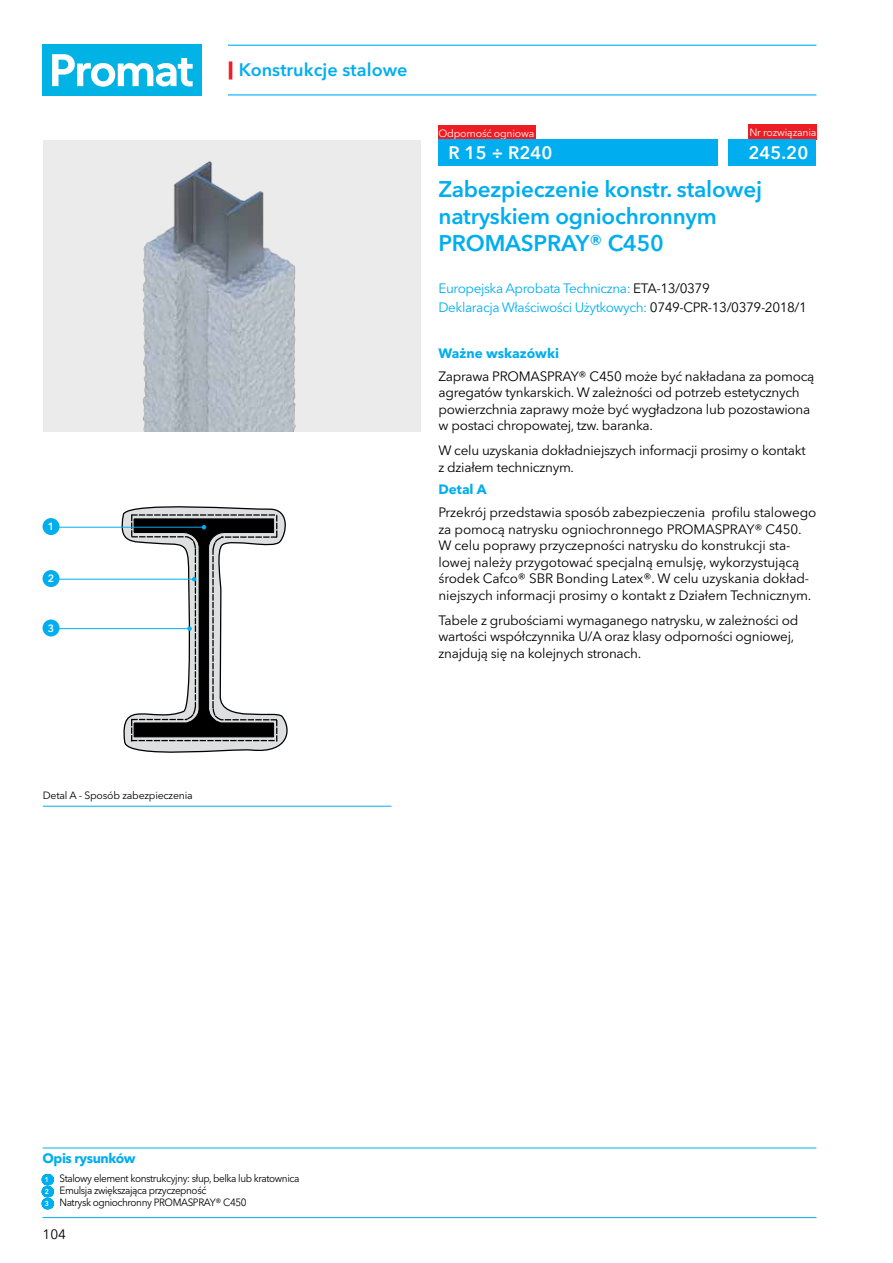
<style>
.page{position:relative;width:893px;height:1263px;background:#fff}
.page>*{position:absolute;margin:0;border:0;box-sizing:border-box;transform-origin:0 0}
.t1{font:600 22.5px/27px "Avenir Next LT Pro";letter-spacing:-.01em;color:#00aeef}
.t2{font:600 18px "Avenir Next LT Pro";letter-spacing:.005em;color:#00aeef}
.t3{font:600 18px "Avenir Next LT Pro";letter-spacing:.005em;color:#fff}
.t4{font:13.5px/16.5px "Avenir Next LT Pro";letter-spacing:-.02em;color:#000}
.t5{font:13.5px/19.5px "Avenir Next LT Pro";letter-spacing:-.03em;color:#00aeef}
.t6{font:700 13.5px "Avenir Next LT Pro";color:#00aeef}
.t7{font:700 13.5px "Avenir Next LT Pro";letter-spacing:-.03em;color:#00aeef}
.t8{font:10.5px/12px "Avenir Next LT Pro";letter-spacing:-.04em;color:#000;scale:.95 1}
.t9{font:10.5px "Avenir Next LT Pro";letter-spacing:-.02em;color:#fff}
.t10{font:10.5px "Avenir Next LT Pro";letter-spacing:-.02em;color:#000}
.t11{font:600 10.5px "Avenir Next LT Pro";color:#fff}
.s1{font-weight:700;color:#ed1d24}
.s2{color:#000}
.s3{font-weight:600;font-size:7.05px;color:#fff}
</style>
<div class="page">
<div style="left:43px;top:45px;width:159px;height:51px;background:#00b3e4"></div>
<svg style="left:52px;top:54px;width:141px;height:33px"></svg>
<hr style="left:228px;top:45px;width:588px;height:1px;background:#00aeef">
<hr style="left:228px;top:94px;width:588px;height:1px;background:#00aeef">
<svg style="left:117px;top:506px;width:171px;height:247px"></svg>
<div style="left:438px;top:125px;width:98px;height:15px;background:#ed1d24"></div>
<div style="left:748px;top:125px;width:68px;height:15px;background:#ed1d24"></div>
<div style="left:438px;top:139px;width:378px;height:27px;background:#00aeef"></div>
<div style="left:718px;top:125px;width:9px;height:50px;background:#fff"></div>
<img style="left:43px;top:140px;width:377px;height:292px">
<hr style="left:52px;top:579px;width:142px;height:1px;background:#00aeef">
<div style="left:43px;top:570px;width:17px;height:17px;background:#00aeef;border-radius:50%"></div>
<hr style="left:52px;top:527px;width:152px;height:1px;background:#00aeef">
<div style="left:43px;top:518px;width:17px;height:17px;background:#00aeef;border-radius:50%"></div>
<hr style="left:52px;top:628px;width:138px;height:1px;background:#00aeef">
<svg style="left:131px;top:514px;width:146px;height:228px"></svg>
<div style="left:43px;top:619px;width:17px;height:17px;background:#00aeef;border-radius:50%"></div>
<svg style="left:41px;top:1173px;width:10px;height:36px"></svg>
<hr style="left:43px;top:1217px;width:773px;height:1px;background:#00aeef">
<hr style="left:43px;top:1147px;width:773px;height:1px;background:#00aeef">
<hr style="left:43px;top:806px;width:348px;height:1px;background:#00aeef">
<p class="t11" style="left:48px;top:520px;width:8px">1</p>
<p class="t11" style="left:48px;top:572px;width:8px">2</p>
<p class="t11" style="left:48px;top:622px;width:8px">3</p>
<h2 class="t2" style="left:227px;top:59px;width:182px"><span class="s1">|</span> Konstrukcje stalowe</h2>
<p class="t9" style="left:438px;top:127px;width:97px">Odporność ogniowa</p>
<p class="t9" style="left:749px;top:126px;width:68px">Nr rozwiązania</p>
<h2 class="t3" style="left:449px;top:142px;width:105px">R 15 ÷ R240</h2>
<h2 class="t3" style="left:748px;top:142px;width:62px">245.20</h2>
<h1 class="t1" style="left:438px;top:175px;width:325px">Zabezpieczenie konstr. stalowej natryskiem ogniochronnym<br>PROMASPRAY® C450</h1>
<p class="t5" style="left:438px;top:278px;width:370px">Europejska Aprobata Techniczna: <span class="s2">ETA-13/0379<br></span>Deklaracja Właściwości Użytkowych: <span class="s2">0749-CPR-13/0379-2018/1</span></p>
<p class="t6" style="left:438px;top:345px;width:122px">Ważne wskazówki</p>
<p class="t4" style="left:438px;top:368px;width:377px">Zaprawa PROMASPRAY® C450 może być nakładana za pomocą agregatów tynkarskich. W zależności od potrzeb estetycznych powierzchnia zaprawy może być wygładzona lub pozostawiona w postaci chropowatej, tzw. baranka.</p>
<p class="t4" style="left:438px;top:442px;width:369px">W celu uzyskania dokładniejszych informacji prosimy o kontakt z działem technicznym.</p>
<p class="t6" style="left:438px;top:481px;width:50px">Detal A</p>
<p class="t4" style="left:438px;top:504px;width:379px">Przekrój przedstawia sposób zabezpieczenia profilu stalowego za pomocą natrysku ogniochronnego PROMASPRAY® C450.<br>W celu poprawy przyczepności natrysku do konstrukcji sta&shy;lowej należy przygotować specjalną emulsję, wykorzystującą środek Cafco® SBR Bonding Latex®. W celu uzyskania dokład&shy;niejszych informacji prosimy o kontakt z Działem Technicznym.</p>
<p class="t4" style="left:438px;top:611px;width:361px">Tabele z grubościami wymaganego natrysku, w zależności od wartości współczynnika U/A oraz klasy odporności ogniowej, znajdują się na kolejnych stronach.</p>
<p class="t10" style="left:43px;top:789px;width:151px">Detal A - Sposób zabezpieczenia</p>
<p class="t7" style="left:43px;top:1150px;width:95px">Opis rysunków</p>
<p class="t8" style="left:45px;top:1172px;width:269px"><span class="s3">1</span> Stalowy element konstrukcyjny: słup, belka lub kratownica<br><span class="s3">2</span> Emulsja zwiększająca przyczepność<br><span class="s3">3</span> Natrysk ogniochronny PROMASPRAY® C450</p>
<p class="t4" style="left:43px;top:1226px;width:25px">104</p>
</div>
